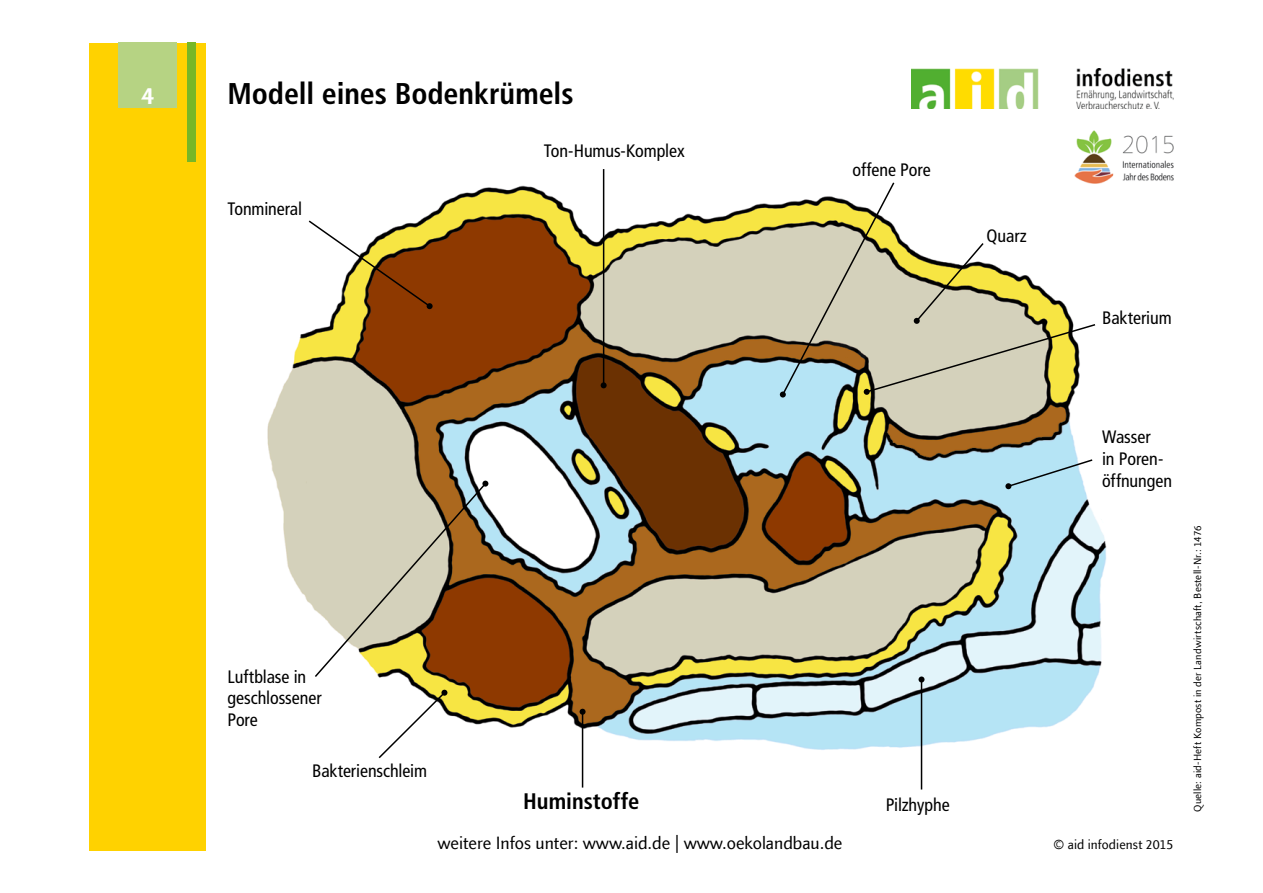
<style>
.page{position:relative;width:1263px;height:893px;background:#fff}
.page>*{position:absolute;margin:0;border:0;box-sizing:border-box;transform-origin:0 0}
.Head{font:700 condensed 30px "Frutiger LT";letter-spacing:-.005em;color:#000}
.t1{font:700 24px "Finnegan LT Com";color:#fff}
.Beschriftung{font:700 condensed 22.5px "Frutiger LT";color:#000}
.Beschriftung-2{font:condensed 18px/21.6px "Frutiger LT";letter-spacing:-.005em;color:#000}
.tabelle{font:18px "Finnegan LT Com";color:#000}
.copy{font:13.5px "Finnegan LT Com";letter-spacing:.005em;color:#000}
.copy-2{font:10.5px "Finnegan LT Com";letter-spacing:.015em;color:#000}
</style>
<div class="page">
<img style="left:267px;top:173px;width:840px;height:592px">
<img style="left:911px;top:69px;width:263px;height:39px">
<div style="left:89px;top:43px;width:117px;height:807px;background:#ffd200"></div>
<div style="left:119px;top:43px;width:58px;height:65px;background:#b6d383"></div>
<div style="left:187px;top:43px;width:9px;height:119px;background:#76b727"></div>
<img style="left:1042px;top:130px;width:132px;height:59px">
<hr style="left:603px;top:169px;width:1px;height:216px;background:#000">
<svg style="left:601px;top:382px;width:6px;height:6px"></svg>
<svg style="left:307px;top:219px;width:126px;height:90px"></svg>
<svg style="left:313px;top:481px;width:175px;height:198px;background:#bda986"></svg>
<hr style="left:582px;top:712px;width:1px;height:76px;background:#000">
<svg style="left:579px;top:709px;width:6px;height:6px"></svg>
<hr style="left:921px;top:679px;width:1px;height:110px;background:#000">
<svg style="left:918px;top:676px;width:6px;height:6px"></svg>
<svg style="left:1005px;top:458px;width:89px;height:31px;background:#b5dae8"></svg>
<svg style="left:780px;top:181px;width:317px;height:216px"></svg>
<svg style="left:377px;top:690px;width:70px;height:70px"></svg>
<p class="t1" style="left:141px;top:82px;width:15px">4</p>
<p class="Head" style="left:227px;top:75px;width:348px">Modell eines Bodenkrümels</p>
<p class="Beschriftung-2" style="left:227px;top:198px;width:76px">Tonmineral</p>
<p class="Beschriftung-2" style="left:544px;top:140px;width:142px">Ton-Humus-Komplex</p>
<p class="Beschriftung-2" style="left:853px;top:159px;width:80px">offene Pore</p>
<p class="Beschriftung-2" style="left:986px;top:225px;width:42px">Quarz</p>
<p class="Beschriftung-2" style="left:1102px;top:307px;width:71px">Bakterium</p>
<p class="Beschriftung-2" style="left:227px;top:666px;width:96px">Luftblase in geschlossener<br>Pore</p>
<p class="Beschriftung-2" style="left:312px;top:760px;width:117px">Bakterienschleim</p>
<p class="Beschriftung" style="left:523px;top:788px;width:118px">Huminstoffe</p>
<p class="Beschriftung-2" style="left:886px;top:794px;width:65px">Pilzhyphe</p>
<p class="tabelle" style="left:437px;top:832px;width:406px">weitere Infos unter: www.aid.de | www.oekolandbau.de</p>
<p class="Beschriftung-2" style="left:1102px;top:426px;width:72px">Wasser<br>in Poren&shy;öffnungen</p>
<p class="copy" style="left:1053px;top:837px;width:121px">© aid infodienst 2015</p>
<p class="copy-2" style="left:1191px;top:812px;width:288px;rotate:-90deg">Quelle: aid-Heft Kompost in der Landwirtschaft, Bestell-Nr.: 1476</p>
</div>
